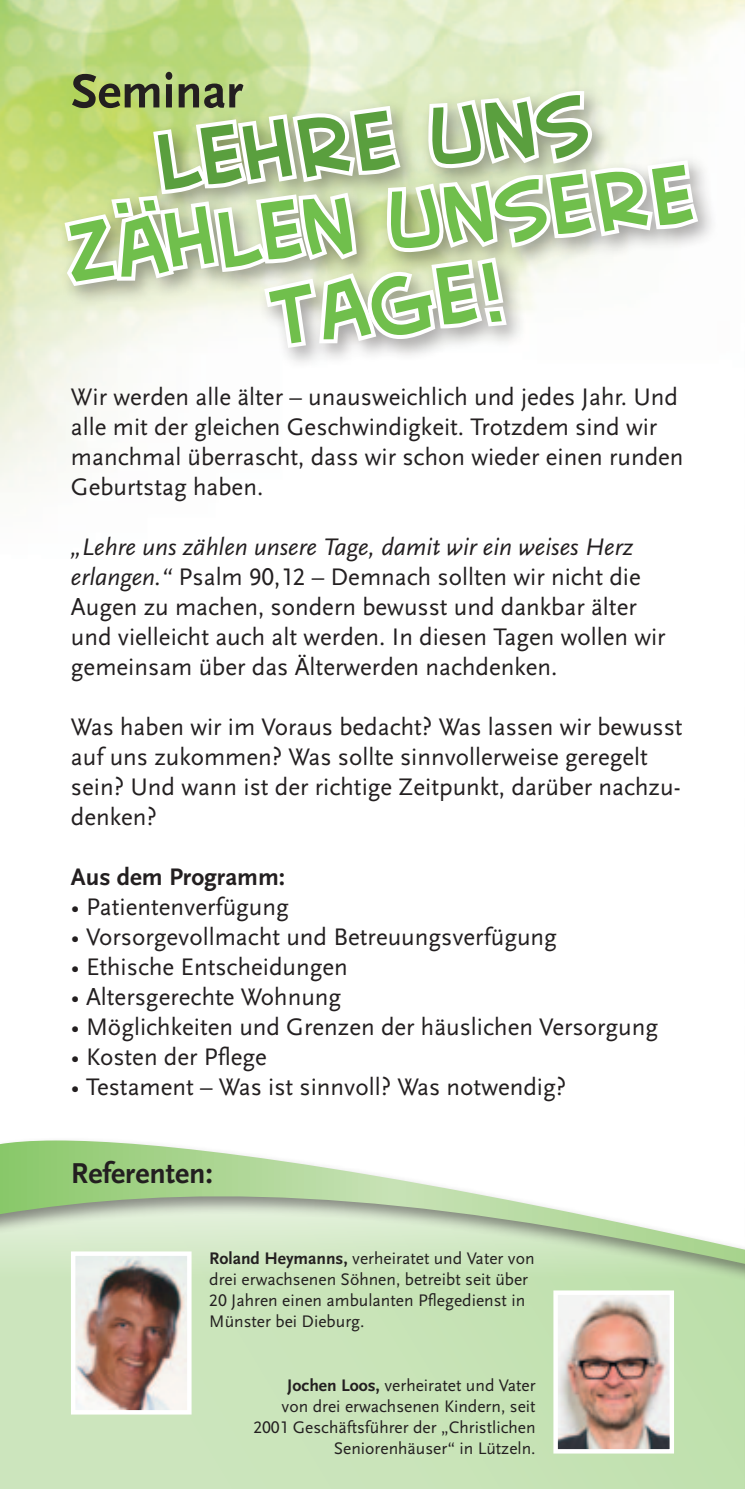
<style>
.page{position:relative;width:745px;height:1489px;background:#fff}
.page>*{position:absolute;margin:0;border:0;box-sizing:border-box;transform-origin:0 0}
.t1{font:95.5px/80px "Creative Block BB";color:#70bf4c;text-align:center;scale:.95 1}
.t2{font:700 50px "Scala Sans LF";color:#231f20}
.t3{font:700 30px "Scala Sans";color:#231f20}
.t4{font:25px/30px "Scala Sans LF";color:#231f20}
.t5{font:700 25px "Scala Sans LF";color:#231f20}
.t6{font:17.5px/21px "Scala Sans LF";color:#231f20;text-align:right}
.s1{color:#5a9f3e}
.s2{font-style:italic}
.s3{font-weight:700}
</style>
<div class="page">
<img style="left:0;top:0;width:744px;height:488px">
<svg style="left:0;top:1315px;width:744px;height:173px;background:#c8e3b8"></svg>
<div style="left:0;top:1135px;width:744px;height:180px;background:#231f20;opacity:.5"></div>
<svg style="left:0;top:1140px;width:744px;height:123px"></svg>
<img style="left:76px;top:1256px;width:110px;height:153px">
<div style="left:71px;top:1251px;width:120px;height:163px;border:4px solid #fff"></div>
<img style="left:558px;top:1295px;width:110px;height:153px">
<div style="left:553px;top:1290px;width:120px;height:163px;border:4px solid #fff"></div>
<div style="left:57px;top:83px;width:662px;height:287px;background:#231f20;opacity:.4"></div>
<svg style="left:744px;top:0;width:1px;height:1488px"></svg>
<svg style="left:60px;top:20px;width:643px;height:332px"></svg>
<p class="t2" style="left:71px;top:61px;width:173px">Seminar</p>
<p class="t1" style="left:57px;top:131px;width:661px;rotate:-5deg"><span class="s1">Lehre uns </span>zahlen unsere</p>
<p class="t1" style="left:265px;top:274px;width:249px;rotate:-5deg">Tage!</p>
<p class="t4" style="left:71px;top:381px;width:613px">Wir werden alle älter – unausweichlich und jedes Jahr. Und alle mit der gleichen Geschwindigkeit. Trotzdem sind wir manchmal überrascht, dass wir schon wieder einen runden Geburtstag haben.</p>
<p class="t4" style="left:71px;top:531px;width:596px"><span class="s2">„Lehre uns zählen unsere Tage, damit wir ein weises Herz erlangen.“</span> Psalm 90,12 – Demnach sollten wir nicht die Augen zu machen, sondern bewusst und dankbar älter und vielleicht auch alt werden. In diesen Tagen wollen wir gemeinsam über das Älterwerden nachdenken.</p>
<p class="t4" style="left:71px;top:711px;width:613px">Was haben wir im Voraus bedacht? Was lassen wir bewusst auf uns zukommen? Was sollte sinnvollerweise geregelt sein? Und wann ist der richtige Zeitpunkt, darüber nachzu&shy;denken?</p>
<p class="t5" style="left:71px;top:862px;width:216px">Aus dem Programm:</p>
<p class="t4" style="left:71px;top:891px;width:219px">• Patientenverfügung</p>
<p class="t4" style="left:71px;top:921px;width:487px">• Vorsorgevollmacht und Betreuungsverfügung</p>
<p class="t4" style="left:71px;top:951px;width:278px">• Ethische Entscheidungen</p>
<p class="t4" style="left:71px;top:981px;width:271px">• Altersgerechte Wohnung</p>
<p class="t4" style="left:71px;top:1011px;width:588px">• Möglichkeiten und Grenzen der häuslichen Versorgung</p>
<p class="t4" style="left:71px;top:1041px;width:197px">• Kosten der Pflege</p>
<p class="t4" style="left:71px;top:1071px;width:496px">• Testament – Was ist sinnvoll? Was notwendig?</p>
<p class="t3" style="left:71px;top:1155px;width:143px">Referenten:</p>
<p class="t6" style="left:209px;top:1247px;width:326px;text-align:left"><span class="s3">Roland Heymanns,</span> verheiratet und Vater von drei erwachsenen Söhnen, betreibt seit über 20 Jahren einen ambulanten Pflegedienst in Münster bei Dieburg.</p>
<p class="t6" style="left:253px;top:1374px;width:283px"><span class="s3">Jochen Loos,</span> verheiratet und Vater<br>von drei erwachsenen Kindern, seit 2001 Geschäftsführer der „Christlichen Seniorenhäuser“ in Lützeln.</p>
</div>
